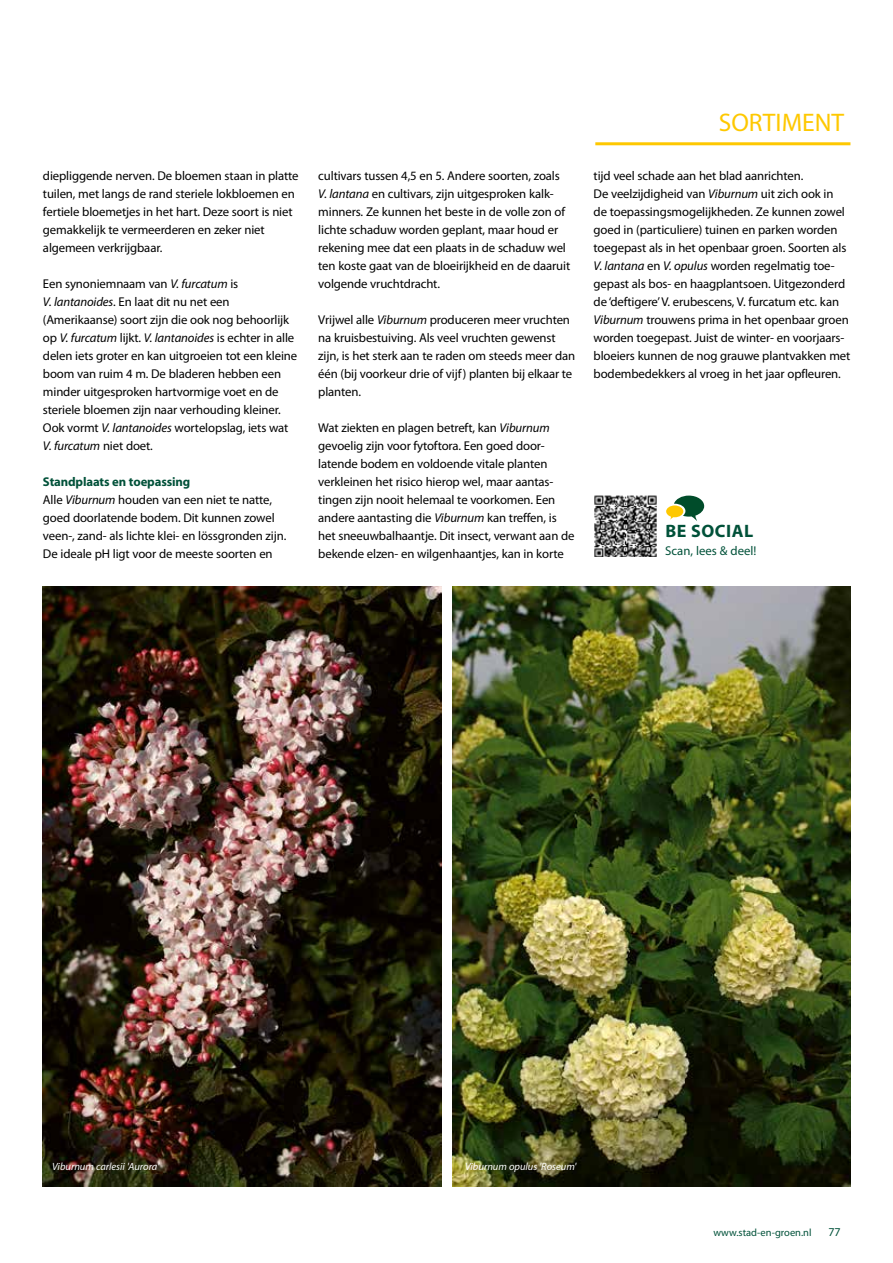
<style>
.page{position:relative;width:893px;height:1263px;background:#fff}
.page>*{position:absolute;margin:0;border:0;box-sizing:border-box;transform-origin:0 0}
.t1{font:25.5px "Myriad Pro";color:#fec800}
.t2{font:700 18px "Myriad Pro";letter-spacing:.03em;color:#005139}
.t3{font:12.75px/18px "Myriad Pro";letter-spacing:-.01em;color:#000}
.t4{font:12.75px "Myriad Pro";color:#005139}
.t5{font:12px "Myriad Pro";color:#005139}
.t6{font:italic 10.5px "Myriad Pro";color:#fff}
.t7{font:10.5px "Myriad Pro";color:#005139}
.s1{font-style:italic}
.s2{font-weight:700;color:#005139}
</style>
<div class="page">
<hr style="left:595px;top:142px;width:255px;height:3px;background:#fec800">
<img style="left:43px;top:586px;width:399px;height:600px">
<img style="left:452px;top:586px;width:399px;height:600px">
<img style="left:594px;top:495px;width:63px;height:62px">
<svg style="left:666px;top:496px;width:38px;height:25px"></svg>
<p class="t3" style="left:43px;top:167px;width:257px">diepliggende nerven. De bloemen staan in platte tuilen, met langs de rand steriele lokbloemen en fertiele bloemetjes in het hart. Deze soort is niet gemakkelijk te vermeerderen en zeker niet algemeen verkrijgbaar.</p>
<p class="t3" style="left:43px;top:275px;width:256px">Een synoniemnaam van <span class="s1">V. furcatum</span> is<br><span class="s1">V. lantanoides</span>. En laat dit nu net een (Amerikaanse) soort zijn die ook nog behoorlijk op <span class="s1">V. furcatum</span> lijkt. <span class="s1">V. lantanoides</span> is echter in alle delen iets groter en kan uitgroeien tot een kleine boom van ruim 4 m. De bladeren hebben een minder uitgesproken hartvormige voet en de steriele bloemen zijn naar verhouding kleiner.<br>Ook vormt <span class="s1">V. lantanoides</span> wortelopslag, iets wat <span class="s1">V. furcatum</span> niet doet.</p>
<p class="t3" style="left:43px;top:473px;width:245px"><span class="s2">Standplaats en toepassing<br></span>Alle <span class="s1">Viburnum</span> houden van een niet te natte, goed doorlatende bodem. Dit kunnen zowel veen-, zand- als lichte klei- en lössgronden zijn.<br>De ideale pH ligt voor de meeste soorten en</p>
<p class="t3" style="left:318px;top:167px;width:253px">cultivars tussen 4,5 en 5. Andere soorten, zoals <span class="s1">V. lantana</span> en cultivars, zijn uitgesproken kalk&shy;minners. Ze kunnen het beste in de volle zon of lichte schaduw worden geplant, maar houd er rekening mee dat een plaats in de schaduw wel ten koste gaat van de bloeirijkheid en de daaruit volgende vruchtdracht.</p>
<p class="t3" style="left:318px;top:311px;width:258px">Vrijwel alle <span class="s1">Viburnum</span> produceren meer vruchten na kruisbestuiving. Als veel vruchten gewenst zijn, is het sterk aan te raden om steeds meer dan één (bij voorkeur drie of vijf) planten bij elkaar te planten.</p>
<p class="t3" style="left:318px;top:419px;width:258px">Wat ziekten en plagen betreft, kan <span class="s1">Viburnum </span>gevoelig zijn voor fytoftora. Een goed door&shy;latende bodem en voldoende vitale planten verkleinen het risico hierop wel, maar aantas&shy;tingen zijn nooit helemaal te voorkomen. Een andere aantasting die <span class="s1">Viburnum</span> kan treffen, is het sneeuwbalhaantje. Dit insect, verwant aan de bekende elzen- en wilgenhaantjes, kan in korte</p>
<h1 class="t1" style="left:719px;top:107px;width:127px">SORTIMENT</h1>
<p class="t3" style="left:594px;top:167px;width:258px">tijd veel schade aan het blad aanrichten.<br>De veelzijdigheid van <span class="s1">Viburnum</span> uit zich ook in<br>de toepassingsmogelijkheden. Ze kunnen zowel goed in (particuliere) tuinen en parken worden toegepast als in het openbaar groen. Soorten als <span class="s1">V. lantana</span> en <span class="s1">V. opulus</span> worden regelmatig toe&shy;gepast als bos- en haagplantsoen. Uitgezonderd de ‘deftigere’ V. erubescens, V. furcatum etc. kan <span class="s1">Viburnum</span> trouwens prima in het openbaar groen worden toegepast. Juist de winter- en voorjaars&shy;bloeiers kunnen de nog grauwe plantvakken met bodembedekkers al vroeg in het jaar opfleuren.</p>
<h2 class="t2" style="left:665px;top:519px;width:89px">BE SOCIAL</h2>
<p class="t4" style="left:665px;top:543px;width:93px">Scan, lees &amp; deel!</p>
<p class="t6" style="left:52px;top:1160px;width:109px">Viburnum carlesii 'Aurora'</p>
<p class="t6" style="left:465px;top:1160px;width:113px">Viburnum opulus 'Roseum'</p>
<p class="t7" style="left:713px;top:1226px;width:100px">www.stad-en-groen.nl</p>
<p class="t5" style="left:828px;top:1224px;width:14px">77</p>
</div>
